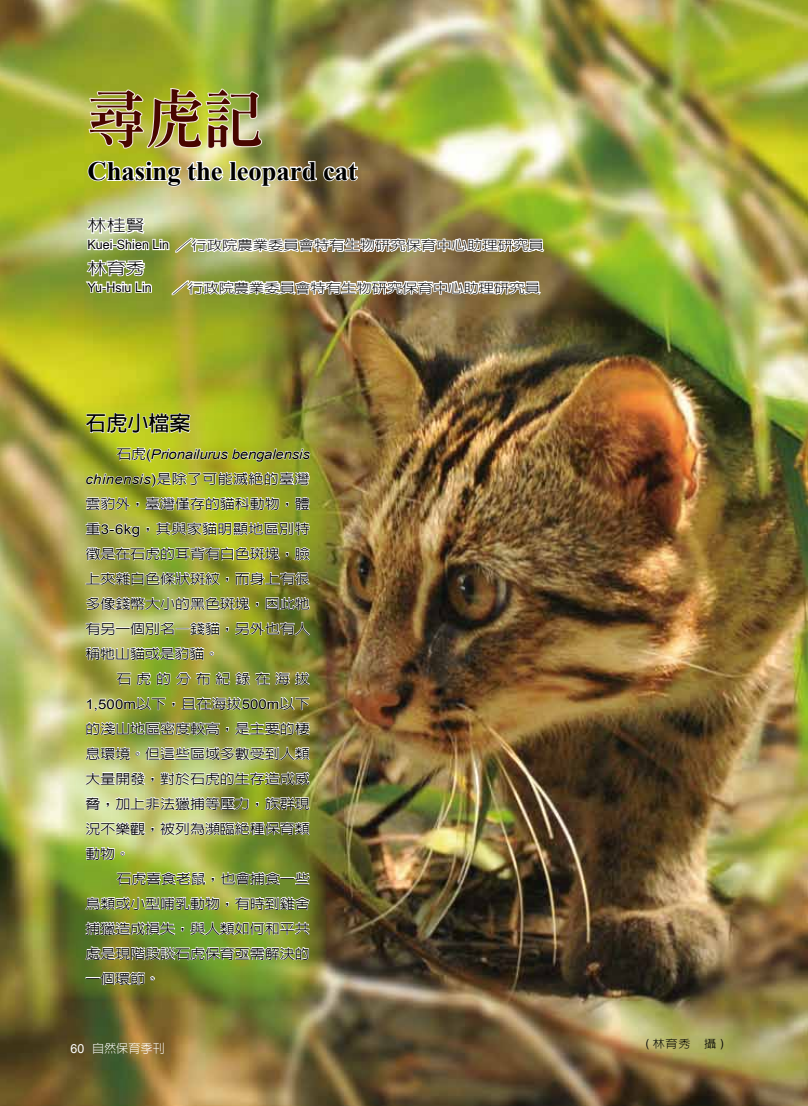
<style>
.page{position:relative;width:808px;height:1106px;background:#fff}
.page>*{position:absolute;margin:0;border:0;box-sizing:border-box;transform-origin:0 0}
.t1{font:61.65px "Inn Ming Extra";color:#480600;scale:.95 1}
.t2{font:700 26.55px "Times New Roman";color:#000}
.t3{font:700 21px "Lin Gothic";color:#000}
.t4{font:300 15.9px "Lin Gothic";color:#000;scale:1.2 1}
.t5{font:500 13.5px/25px "AR Hei B5";letter-spacing:-.005em;color:#000;text-align:justify;scale:1.11 1}
.t6{font:italic 13.5px "Arial";letter-spacing:-.015em;color:#000;scale:1.11 1}
.t7{font:13.5px "Arial";letter-spacing:.005em;color:#000;scale:1.11 1}
.t8{font:500 13.5px "AR Hei B5";letter-spacing:.32em;color:#000;scale:1.11 1}
.t9{font:300 12.75px "Lin Gothic";color:#000;scale:1.2 1}
.t10{font:12.75px "Arial Narrow";color:#000;scale:1.2 1}
.t11{font:300 12.15px "Lin Gothic";color:#fff}
.t12{font:300 10.95px "Lin Gothic";color:#000;scale:1.11 1}
.s1{font-family:"Arial Narrow";font-weight:400}
.s2{font-family:"AR Hei B5";font-weight:500;font-style:normal}
.s3{font-style:normal}
.s4{font-family:"Arial";font-weight:400;font-style:italic}
.s5{font-family:"Arial";font-weight:400}
.s6{font-family:"AR Hei B5";font-weight:500}
.s7{font-family:"Arial";font-weight:400;font-size:12.45px}
</style>
<div class="page">
<img style="left:0;top:0;width:808px;height:1106px">
<img style="left:61px;top:403px;width:265px;height:596px">
<img style="left:84px;top:87px;width:462px;height:376px">
<img style="left:83px;top:471px;width:228px;height:557px">
<h1 class="t1" style="left:88px;top:88px;width:186px">尋虎記</h1>
<h2 class="t2" style="left:88px;top:152px;width:271px">Chasing the leopard cat</h2>
<p class="t4" style="left:88px;top:218px;width:49px">林桂賢</p>
<p class="t9" style="left:88px;top:239px;width:381px"><span class="s1">Kuei-Shien Lin</span> ╱行政院農業委員會特有生物研究保育中心助理研究員</p>
<p class="t4" style="left:88px;top:260px;width:49px">林育秀</p>
<p class="t10" style="left:88px;top:278px;width:55px">Yu-Hsiu Lin</p>
<p class="t9" style="left:173px;top:281px;width:308px">╱行政院農業委員會特有生物研究保育中心助理研究員</p>
<h3 class="t3" style="left:85px;top:412px;width:106px">石虎小檔案</h3>
<p class="t6" style="left:117px;top:445px;width:176px"><span class="s2">石虎</span><span class="s3">(</span>Prionailurus bengalensis</p>
<p class="t5" style="left:85px;top:466px;width:204px"><span class="s4">chinensis</span><span class="s5">)</span>是除了可能滅絕的臺灣雲豹外，臺灣僅存的貓科動物，體重<span class="s5">3-6kg</span>，其與家貓明顯地區別特徵是在石虎的耳背有白色斑塊，臉上夾雜白色條狀斑紋，而身上有很多像錢幣大小的黑色斑塊，因此牠有另一個別名—錢貓，另外也有人稱牠山貓或是豹貓。</p>
<p class="t8" style="left:117px;top:672px;width:176px">石虎的分布紀錄在海拔</p>
<p class="t7" style="left:85px;top:695px;width:203px">1,500m<span class="s6">以下，且在海拔</span>500m<span class="s6">以下</span></p>
<p class="t5" style="left:85px;top:716px;width:203px">的淺山地區密度較高，是主要的棲息環境。但這些區域多數受到人類大量開發，對於石虎的生存造成威脅，加上非法獵捕等壓力，族群現況不樂觀，被列為瀕臨絕種保育類動物。</p>
<p class="t5" style="left:85px;top:866px;width:204px;text-indent:31px">石虎喜食老鼠，也會捕食一些鳥類或小型哺乳動物，有時到雞舍捕獵造成損失，與人類如何和平共處是現階段談石虎保育亟需解決的一個環節。</p>
<p class="t11" style="left:71px;top:1042px;width:96px"><span class="s7">60</span> 自然保育季刊</p>
<p class="t12" style="left:646px;top:1038px;width:72px"><span class="s1">(</span>林育秀 攝<span class="s1">)</span></p>
</div>
